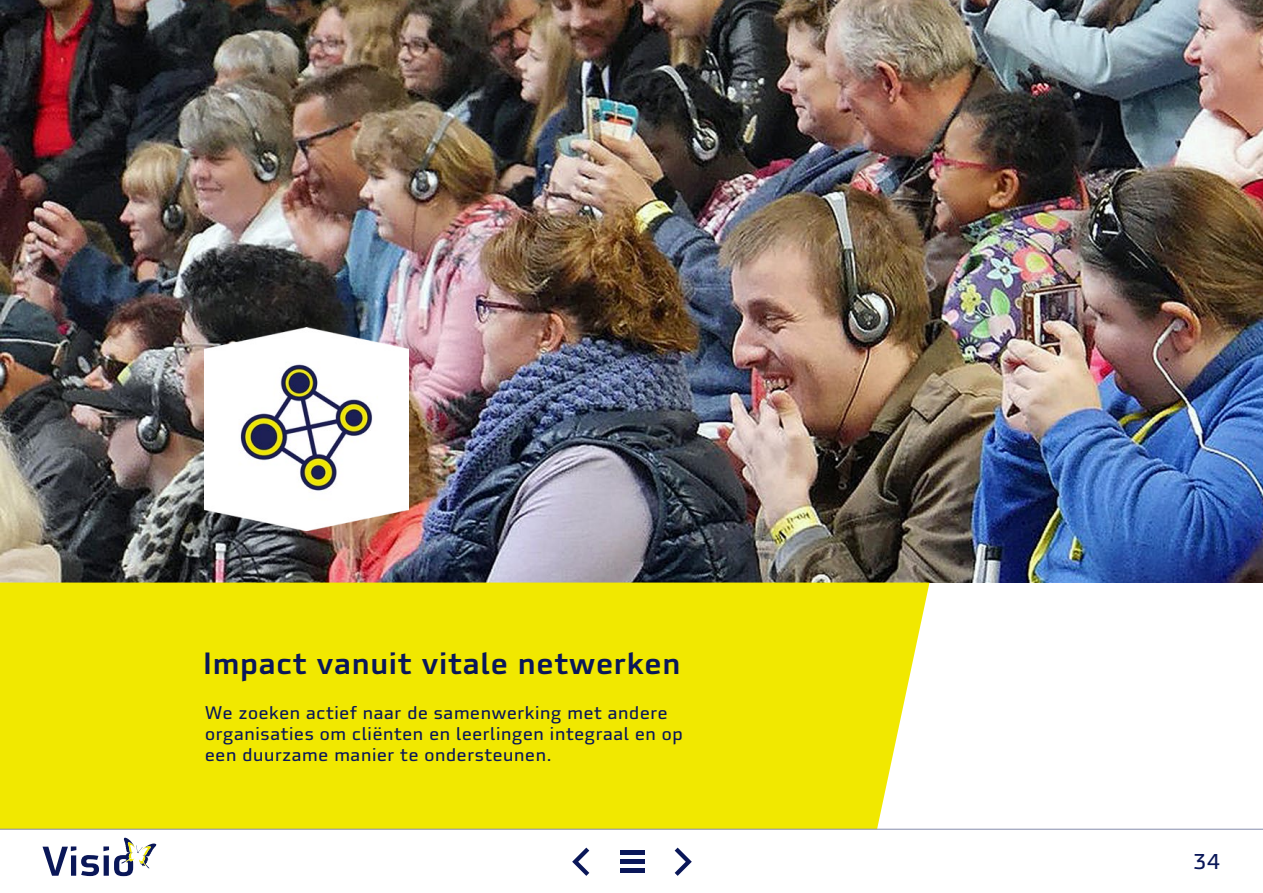
<style>
.page{position:relative;width:1263px;height:893px;background:#fff}
.page>*{position:absolute;margin:0;border:0;box-sizing:border-box;transform-origin:0 0}
.kop_c_20{font:500 30px "Utility OT";color:#0a1759}
.t1{font:22.5px "Utility OT";color:#0a1759}
.kop_c_14{font:18px/21px "Utility OT";color:#0a1759}
</style>
<div class="page">
<svg style="left:675px;top:848px;width:17px;height:28px"></svg>
<svg style="left:572px;top:848px;width:17px;height:28px"></svg>
<svg style="left:43px;top:838px;width:113px;height:38px"></svg>
<div style="left:620px;top:850px;width:24px;height:5px;background:#0a1759"></div>
<hr style="left:620px;top:860px;width:24px;height:4px;background:#0a1759">
<hr style="left:620px;top:869px;width:24px;height:4px;background:#0a1759">
<img style="left:0;top:0;width:1263px;height:583px">
<img style="left:205px;top:327px;width:204px;height:204px">
<div style="left:0;top:583px;width:929px;height:246px;background:#f1e800"></div>
<hr style="left:0;top:829px;width:1263px;height:1px;background:#858bac">
<h2 class="kop_c_20" style="left:203px;top:644px;width:479px">Impact vanuit vitale netwerken</h2>
<h3 class="kop_c_14" style="left:205px;top:702px;width:480px">We zoeken actief naar de samenwerking met andere organisaties om cliënten en leerlingen integraal en op een duurzame manier te ondersteunen.</h3>
<p class="t1" style="left:1194px;top:845px;width:28px">34</p>
</div>
